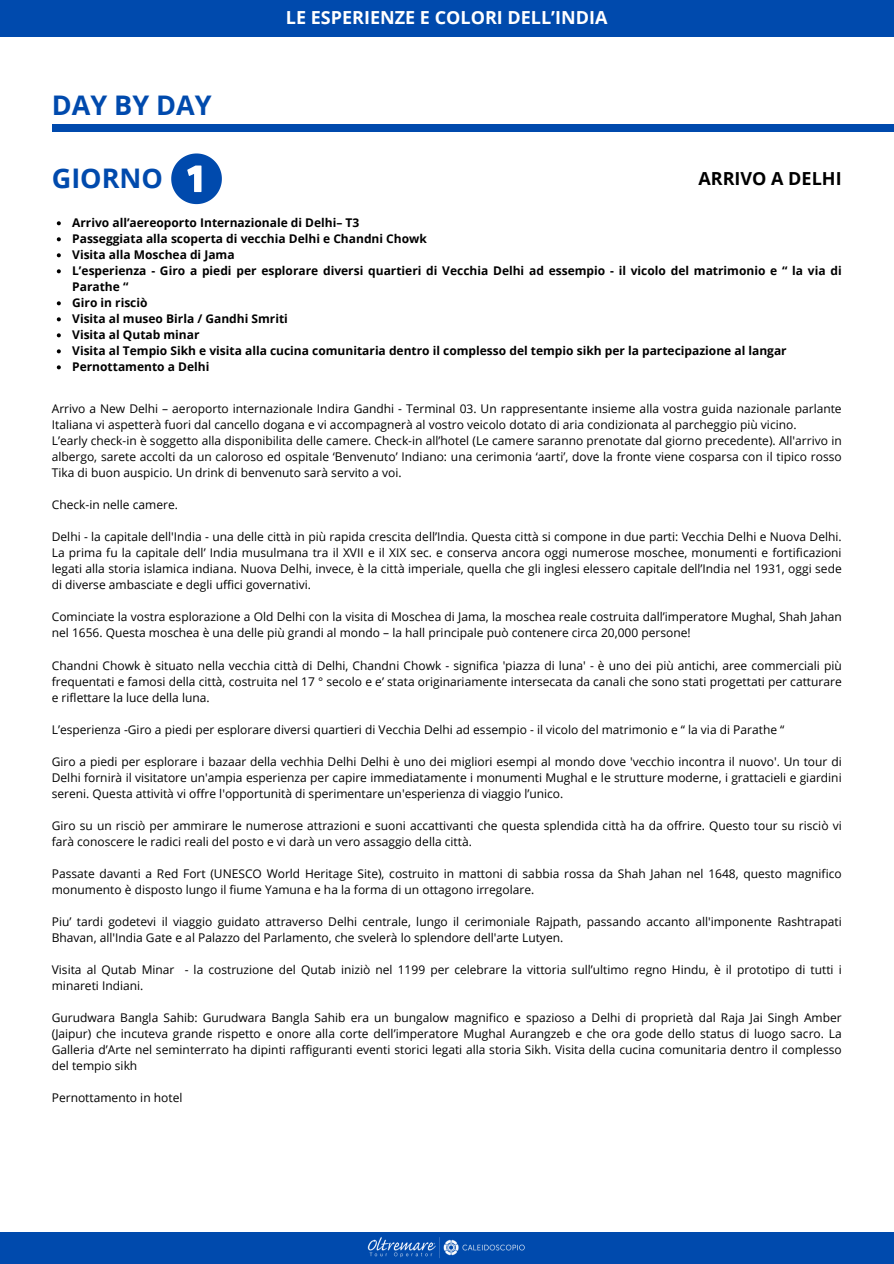
<style>
.page{position:relative;width:894px;height:1264px;background:#fff}
.page>*{position:absolute;margin:0;border:0;box-sizing:border-box;transform-origin:0 0}
.t1{font:700 27px "Open Sans";color:#004aad}
.t2{font:700 18px "Open Sans";color:#fff}
.t3{font:700 18px "Open Sans";color:#000}
.t4{font:12px/16px "Open Sans";color:#000}
.t5{font:700 12px/16px "Open Sans";color:#000}
</style>
<div class="page">
<div style="left:52px;top:124px;width:841px;height:8px;background:#004aad"></div>
<svg style="left:171px;top:153px;width:51px;height:51px"></svg>
<svg style="left:57px;top:221px;width:4px;height:4px"></svg>
<svg style="left:57px;top:237px;width:4px;height:4px"></svg>
<svg style="left:57px;top:253px;width:4px;height:4px"></svg>
<svg style="left:57px;top:269px;width:4px;height:4px"></svg>
<svg style="left:57px;top:301px;width:4px;height:4px"></svg>
<svg style="left:57px;top:317px;width:4px;height:4px"></svg>
<svg style="left:57px;top:333px;width:4px;height:4px"></svg>
<svg style="left:57px;top:349px;width:4px;height:4px"></svg>
<svg style="left:57px;top:365px;width:4px;height:4px"></svg>
<div style="left:0;top:0;width:893px;height:37px;background:#004aad"></div>
<div style="left:0;top:1231px;width:893px;height:32px;background:#004aad"></div>
<img style="left:367px;top:1237px;width:158px;height:21px">
<p class="t1" style="left:52px;top:86px;width:161px">DAY BY DAY</p>
<p class="t2" style="left:286px;top:5px;width:323px">LE ESPERIENZE E COLORI DELL’INDIA</p>
<p class="t1" style="left:52px;top:159px;width:113px">GIORNO</p>
<p class="t3" style="left:698px;top:166px;width:145px">ARRIVO A DELHI</p>
<p class="t5" style="left:72px;top:215px;width:288px">Arrivo all’aereoporto Internazionale di Delhi– T3</p>
<p class="t5" style="left:72px;top:231px;width:356px">Passeggiata alla scoperta di vecchia Delhi e Chandni Chowk</p>
<p class="t5" style="left:72px;top:247px;width:164px">Visita alla Moschea di Jama</p>
<p class="t5" style="left:72px;top:263px;width:770px">L’esperienza - Giro a piedi per esplorare diversi quartieri di Vecchia Delhi ad essempio - il vicolo del matrimonio e “ la via di<br>Parathe “</p>
<p class="t5" style="left:72px;top:295px;width:77px">Giro in risciò</p>
<p class="t5" style="left:72px;top:311px;width:217px">Visita al museo Birla / Gandhi Smriti</p>
<p class="t5" style="left:72px;top:327px;width:129px">Visita al Qutab minar</p>
<p class="t5" style="left:72px;top:343px;width:715px">Visita al Tempio Sikh e visita alla cucina comunitaria dentro il complesso del tempio sikh per la partecipazione al langar</p>
<p class="t5" style="left:72px;top:359px;width:139px">Pernottamento a Delhi</p>
<h2 class="t4" style="left:52px;top:400px;width:791px">Arrivo a New Delhi – aeroporto internazionale Indira Gandhi - Terminal 03. Un rappresentante insieme alla vostra guida nazionale parlante<br>Italiana vi aspetterà fuori dal cancello dogana e vi accompagnerà al vostro veicolo dotato di aria condizionata al parcheggio più vicino.</h2>
<h1 class="t4" style="left:52px;top:432px;width:791px;text-align:justify">L’early check-in è soggetto alla disponibilita delle camere. Check-in all’hotel (Le camere saranno prenotate dal giorno precedente). All'arrivo in albergo, sarete accolti da un caloroso ed ospitale ‘Benvenuto’ Indiano: una cerimonia ‘aarti’, dove la fronte viene cosparsa con il tipico rosso Tika di buon auspicio. Un drink di benvenuto sarà servito a voi.</h1>
<p class="t4" style="left:52px;top:496px;width:128px">Check-in nelle camere.</p>
<h1 class="t4" style="left:52px;top:528px;width:791px;text-align:justify">Delhi - la capitale dell'India - una delle città in più rapida crescita dell’India. Questa città si compone in due parti: Vecchia Delhi e Nuova Delhi.<br>La prima fu la capitale dell’ India musulmana tra il XVII e il XIX sec. e conserva ancora oggi numerose moschee, monumenti e fortificazioni legati alla storia islamica indiana. Nuova Delhi, invece, è la città imperiale, quella che gli inglesi elessero capitale dell’India nel 1931, oggi sede di diverse ambasciate e degli uffici governativi.</h1>
<h2 class="t4" style="left:52px;top:608px;width:791px">Cominciate la vostra esplorazione a Old Delhi con la visita di Moschea di Jama, la moschea reale costruita dall’imperatore Mughal, Shah Jahan nel 1656. Questa moschea è una delle più grandi al mondo – la hall principale può contenere circa 20,000 persone!</h2>
<p class="t4" style="left:52px;top:656px;width:791px;text-align:justify">Chandni Chowk è situato nella vecchia città di Delhi, Chandni Chowk - significa 'piazza di luna' - è uno dei più antichi, aree commerciali più frequentati e famosi della città, costruita nel 17 ° secolo e e’ stata originariamente intersecata da canali che sono stati progettati per catturare e riflettare la luce della luna.</p>
<p class="t4" style="left:52px;top:720px;width:734px">L’esperienza -Giro a piedi per esplorare diversi quartieri di Vecchia Delhi ad essempio - il vicolo del matrimonio e “ la via di Parathe “</p>
<p class="t4" style="left:52px;top:752px;width:791px;text-align:justify">Giro a piedi per esplorare i bazaar della vechhia Delhi Delhi è uno dei migliori esempi al mondo dove 'vecchio incontra il nuovo'. Un tour di Delhi fornirà il visitatore un'ampia esperienza per capire immediatamente i monumenti Mughal e le strutture moderne, i grattacieli e giardini sereni. Questa attività vi offre l'opportunità di sperimentare un'esperienza di viaggio l’unico.</p>
<p class="t4" style="left:52px;top:816px;width:791px">Giro su un risciò per ammirare le numerose attrazioni e suoni accattivanti che questa splendida città ha da offrire. Questo tour su risciò vi farà conoscere le radici reali del posto e vi darà un vero assaggio della città.</p>
<p class="t4" style="left:52px;top:864px;width:791px">Passate davanti a Red Fort (UNESCO World Heritage Site), costruito in mattoni di sabbia rossa da Shah Jahan nel 1648, questo magnifico monumento è disposto lungo il fiume Yamuna e ha la forma di un ottagono irregolare.</p>
<p class="t4" style="left:52px;top:912px;width:791px">Piu’ tardi godetevi il viaggio guidato attraverso Delhi centrale, lungo il cerimoniale Rajpath, passando accanto all'imponente Rashtrapati<br>Bhavan, all'India Gate e al Palazzo del Parlamento, che svelerà lo splendore dell'arte Lutyen.</p>
<p class="t4" style="left:52px;top:961px;width:791px">Visita al Qutab Minar - la costruzione del Qutab iniziò nel 1199 per celebrare la vittoria sull’ultimo regno Hindu, è il prototipo di tutti i minareti Indiani.</p>
<p class="t4" style="left:52px;top:1009px;width:791px;text-align:justify">Gurudwara Bangla Sahib: Gurudwara Bangla Sahib era un bungalow magnifico e spazioso a Delhi di proprietà dal Raja Jai Singh Amber (Jaipur) che incuteva grande rispetto e onore alla corte dell’imperatore Mughal Aurangzeb e che ora gode dello status di luogo sacro. La Galleria d’Arte nel seminterrato ha dipinti raffiguranti eventi storici legati alla storia Sikh. Visita della cucina comunitaria dentro il complesso del tempio sikh</p>
<p class="t4" style="left:52px;top:1089px;width:132px">Pernottamento in hotel</p>
</div>
